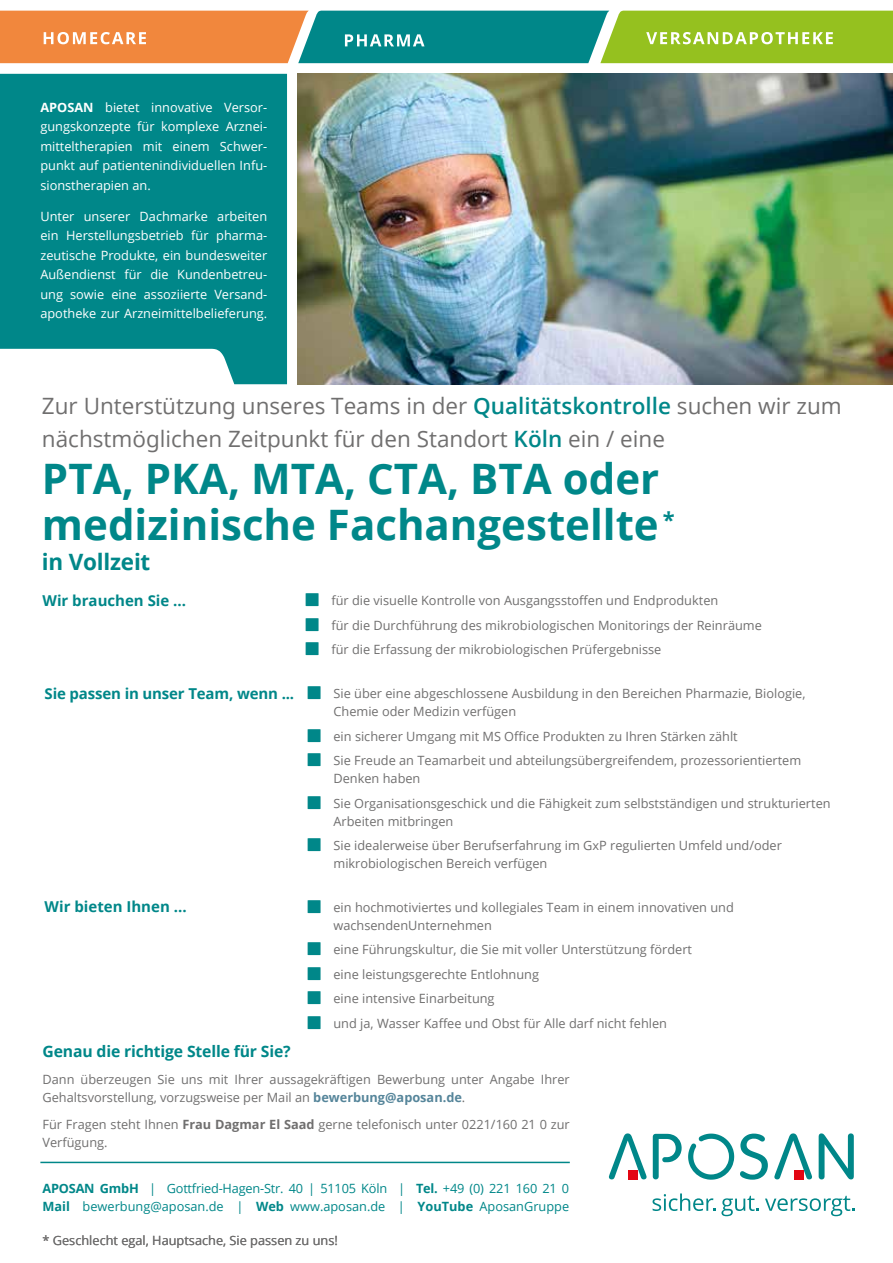
<style>
.page{position:relative;width:893px;height:1263px;background:#fff}
.page>*{position:absolute;margin:0;border:0;box-sizing:border-box;transform-origin:0 0}
.t1{font:700 42px/46.5px "Open Sans";color:#008789}
.t2{font:22.5px/33px "Open Sans";color:#706f6f}
.t3{font:700 22.5px "Open Sans";letter-spacing:-.01em;color:#008789}
.t4{font:700 15.75px "Open Sans";letter-spacing:-.01em;color:#008789}
.t5{font:700 15px "Open Sans";color:#008789}
.t6{font:12.75px/24.5px "Open Sans";color:#706f6f}
.t7{font:12.75px/19.5px "Open Sans";color:#fff;text-align:justify}
.t8{font:12.75px/18px "Open Sans";color:#008789}
.s1{font-weight:700}
.s2{font-weight:600;color:#008789}
.s3{font-weight:700;color:#55859a}
</style>
<div class="page">
<svg style="left:653px;top:1193px;width:202px;height:23px"></svg>
<svg style="left:688px;top:1133px;width:46px;height:47px"></svg>
<svg style="left:819px;top:1133px;width:35px;height:46px"></svg>
<svg style="left:740px;top:1133px;width:28px;height:47px"></svg>
<svg style="left:774px;top:1133px;width:38px;height:46px"></svg>
<svg style="left:609px;top:1133px;width:38px;height:46px"></svg>
<div style="left:628px;top:1170px;width:10px;height:9px;background:#e30613"></div>
<svg style="left:653px;top:1134px;width:29px;height:45px"></svg>
<hr style="left:40px;top:1162px;width:530px;height:1px;background:#008789">
<svg style="left:0;top:74px;width:287px;height:310px;fill:#008789"></svg>
<img style="left:298px;top:74px;width:595px;height:310px">
<svg style="left:0;top:11px;width:893px;height:52px"></svg>
<p class="t7" style="left:40px;top:97px;width:228px"><span class="s1">APOSAN</span> bietet innovative Versor&shy;gungskonzepte für komplexe Arznei&shy;mitteltherapien mit einem Schwer&shy;punkt auf patientenindividuellen Infu&shy;sionstherapien an.</p>
<p class="t7" style="left:40px;top:206px;width:228px">Unter unserer Dachmarke arbeiten ein Herstellungsbetrieb für pharma&shy;zeutische Produkte, ein bundesweiter Außendienst für die Kundenbetreu&shy;ung sowie eine assoziierte Versand&shy;apotheke zur Arzneimittelbelieferung.</p>
<h2 class="t2" style="left:42px;top:389px;width:801px">Zur Unterstützung unseres Teams in der <span class="s2">Qualitätskontrolle</span> suchen wir zum nächstmöglichen Zeitpunkt für den Standort <span class="s2">Köln</span> ein / eine</h2>
<h1 class="t1" style="left:42px;top:454px;width:634px">PTA, PKA, MTA, CTA, BTA oder medizinische Fachangestellte <sup>*</sup></h1>
<h2 class="t3" style="left:42px;top:546px;width:110px">in Vollzeit</h2>
<p class="t5" style="left:43px;top:590px;width:145px">Wir brauchen Sie ...</p>
<p class="t6" style="left:331px;top:588px;width:432px">für die visuelle Kontrolle von Ausgangsstoffen und Endprodukten<br>für die Durchführung des mikrobiologischen Monitorings der Reinräume für die Erfassung der mikrobiologischen Prüfergebnisse</p>
<p class="t5" style="left:45px;top:683px;width:251px">Sie passen in unser Team, wenn ...</p>
<p class="t6" style="left:333px;top:684px;width:474px;line-height:18px">Sie über eine abgeschlossene Ausbildung in den Bereichen Pharmazie, Biologie,<br>Chemie oder Medizin verfügen</p>
<p class="t6" style="left:333px;top:723px;width:469px">ein sicherer Umgang mit MS Office Produkten zu Ihren Stärken zählt<br>Sie Freude an Teamarbeit und abteilungsübergreifendem, prozessorientiertem</p>
<p class="t6" style="left:333px;top:766px;width:499px">Denken haben<br>Sie Organisationsgeschick und die Fähigkeit zum selbstständigen und strukturierten</p>
<p class="t6" style="left:333px;top:808px;width:450px">Arbeiten mitbringen<br>Sie idealerweise über Berufserfahrung im GxP regulierten Umfeld und/oder</p>
<p class="t6" style="left:333px;top:851px;width:215px">mikrobiologischen Bereich verfügen</p>
<p class="t5" style="left:45px;top:896px;width:143px">Wir bieten Ihnen ...</p>
<p class="t6" style="left:333px;top:898px;width:402px;line-height:18px">ein hochmotiviertes und kollegiales Team in einem innovativen und wachsendenUnternehmen</p>
<p class="t6" style="left:333px;top:937px;width:360px">eine Führungskultur, die Sie mit voller Unterstützung fördert eine leistungsgerechte Entlohnung<br>eine intensive Einarbeitung<br>und ja, Wasser Kaffee und Obst für Alle darf nicht fehlen</p>
<p class="t4" style="left:43px;top:1040px;width:250px">Genau die richtige Stelle für Sie?</p>
<p class="t6" style="left:43px;top:1069px;width:529px;line-height:18px">Dann überzeugen Sie uns mit Ihrer aussagekräftigen Bewerbung unter Angabe Ihrer<br>Gehaltsvorstellung, vorzugsweise per Mail an <span class="s3">bewerbung@aposan.de</span>.</p>
<p class="t6" style="left:43px;top:1114px;width:529px;line-height:18px">Für Fragen steht Ihnen <span class="s1">Frau Dagmar El Saad</span> gerne telefonisch unter 0221/160 21 0 zur<br>Verfügung.</p>
<p class="t8" style="left:43px;top:1179px;width:528px"><span class="s1">APOSAN GmbH</span> | Gottfried-Hagen-Str. 40 | 51105 Köln | <span class="s1">Tel.</span> +49 (0) 221 160 21 0<br><span class="s1">Mail</span> bewerbung@aposan.de | <span class="s1">Web</span> www.aposan.de | <span class="s1">YouTube</span> AposanGruppe</p>
<p class="t6" style="left:43px;top:1228px;width:297px">* Geschlecht egal, Hauptsache, Sie passen zu uns!</p>
</div>
